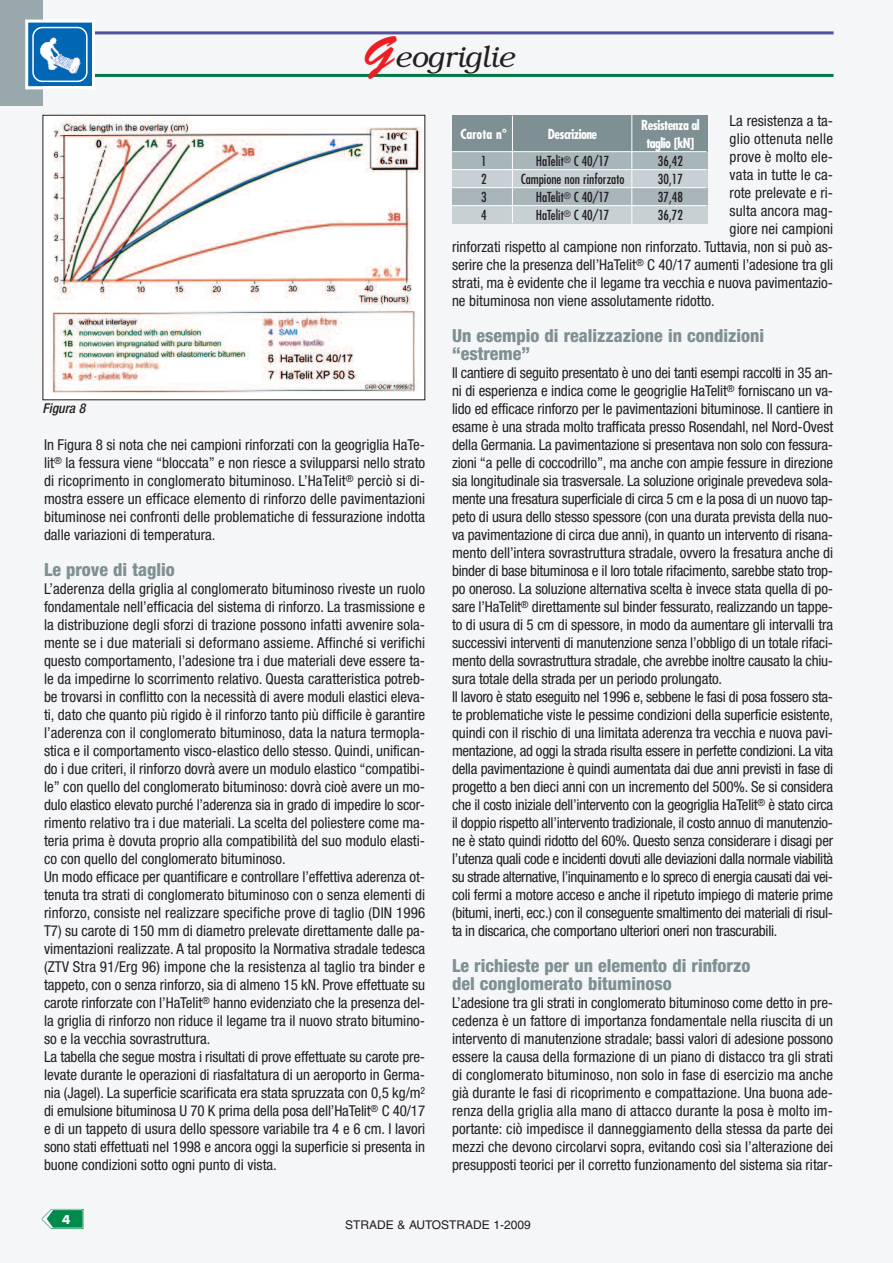
<style>
.page{position:relative;width:893px;height:1263px;background:#f4f6f7}
.page>*{position:absolute;margin:0;border:0;box-sizing:border-box;transform-origin:0 0}
.t1{font:italic 300 30px "Bookman";color:#231f20}
.t2{font:800 condensed 18px/18px "Helvetica Neue";color:#7e9094}
.t3{font:condensed 15px/18px "Helvetica Neue";letter-spacing:-.005em;color:#231f20;text-align:justify}
.t4{font:condensed 15px "Helvetica Neue";letter-spacing:.02em;color:#231f20}
.t5{font:condensed 13.5px "Futura";color:#231f20}
.t6{font:700 condensed 13.5px/18px "Futura";letter-spacing:-.04em;color:#fff;text-align:center}
.t7{font:italic 500 condensed 13.5px "Helvetica Neue";color:#231f20}
.t8{font:12px "Helvetica";color:#231f20}
.t9{font:700 12px "Futura";color:#fff}
.s1{font-family:"Brush Script";font-weight:400;font-style:normal;font-size:45px;color:#ee1d23}
</style>
<div class="page">
<img style="left:42px;top:1209px;width:41px;height:20px">
<hr style="left:44px;top:31px;width:790px;height:3px;background:#504fa1">
<hr style="left:44px;top:74px;width:790px;height:3px;background:#017a47">
<div style="left:0;top:0;width:42px;height:106px;background:#98a8ad"></div>
<div style="left:28px;top:23px;width:64px;height:63px;background:#0166b3"></div>
<div style="left:25px;top:20px;width:70px;height:69px;border:3px solid #fff"></div>
<svg style="left:32px;top:27px;width:56px;height:55px"></svg>
<div style="left:452px;top:116px;width:255px;height:108px;background:#a8b5b9"></div>
<div style="left:452px;top:116px;width:255px;height:36px;background:#7e9094"></div>
<div style="left:452px;top:170px;width:255px;height:18px;background:#c7d0d3"></div>
<div style="left:452px;top:206px;width:255px;height:18px;background:#c7d0d3"></div>
<hr style="left:452px;top:151px;width:254px;height:1px;background:#fff">
<hr style="left:512px;top:116px;width:1px;height:107px;background:#fff">
<hr style="left:631px;top:115px;width:1px;height:109px;background:#fff">
<hr style="left:452px;top:169px;width:254px;height:1px;background:#fff">
<hr style="left:452px;top:187px;width:254px;height:1px;background:#fff">
<hr style="left:452px;top:205px;width:254px;height:1px;background:#fff">
<img style="left:45px;top:117px;width:378px;height:281px">
<h1 class="t1" style="left:363px;top:40px;width:152px"><span class="s1">G</span>eogriglie</h1>
<p class="t7" style="left:43px;top:404px;width:44px">Figura 8</p>
<p class="t3" style="left:44px;top:437px;width:383px">In Figura 8 si nota che nei campioni rinforzati con la geogriglia HaTe&shy;lit<sup>®</sup> la fessura viene “bloccata” e non riesce a svilupparsi nello strato di ricoprimento in conglomerato bituminoso. L’HaTelit<sup>®</sup> perciò si di&shy;mostra essere un efficace elemento di rinforzo delle pavimentazioni bituminose nei confronti delle problematiche di fessurazione indotta dalle variazioni di temperatura.</p>
<p class="t2" style="left:44px;top:562px;width:132px">Le prove di taglio</p>
<p class="t3" style="left:44px;top:581px;width:383px;text-align:left">L’aderenza della griglia al conglomerato bituminoso riveste un ruolo fondamentale nell’efficacia del sistema di rinforzo. La trasmissione e la distribuzione degli sforzi di trazione possono infatti avvenire sola&shy;mente se i due materiali si deformano assieme. Affinché si verifichi questo comportamento, l’adesione tra i due materiali deve essere ta&shy;le da impedirne lo scorrimento relativo. Questa caratteristica potreb&shy;be trovarsi in conflitto con la necessità di avere moduli elastici eleva&shy;ti, dato che quanto più rigido è il rinforzo tanto più difficile è garantire l’aderenza con il conglomerato bituminoso, data la natura termopla&shy;stica e il comportamento visco-elastico dello stesso. Quindi, unifican&shy;do i due criteri, il rinforzo dovrà avere un modulo elastico “compatibi&shy;le” con quello del conglomerato bituminoso: dovrà cioè avere un mo&shy;dulo elastico elevato purché l’aderenza sia in grado di impedire lo scor&shy;rimento relativo tra i due materiali. La scelta del poliestere come ma&shy;teria prima è dovuta proprio alla compatibilità del suo modulo elasti&shy;co con quello del conglomerato bituminoso.<br>Un modo efficace per quantificare e controllare l’effettiva aderenza ot&shy;tenuta tra strati di conglomerato bituminoso con o senza elementi di rinforzo, consiste nel realizzare specifiche prove di taglio (DIN 1996<br>T7) su carote di 150 mm di diametro prelevate direttamente dalle pa&shy;vimentazioni realizzate. A tal proposito la Normativa stradale tedesca (ZTV Stra 91/Erg 96) impone che la resistenza al taglio tra binder e tappeto, con o senza rinforzo, sia di almeno 15 kN. Prove effettuate su carote rinforzate con l’HaTelit<sup>®</sup> hanno evidenziato che la presenza del&shy;la griglia di rinforzo non riduce il legame tra il nuovo strato bitumino&shy;so e la vecchia sovrastruttura.<br>La tabella che segue mostra i risultati di prove effettuate su carote pre&shy;levate durante le operazioni di riasfaltatura di un aeroporto in Germa&shy;nia (Jagel). La superficie scarificata era stata spruzzata con 0,5 kg/m<sup>2 </sup>di emulsione bituminosa U 70 K prima della posa dell’HaTelit<sup>®</sup> C 40/17 e di un tappeto di usura dello spessore variabile tra 4 e 6 cm. I lavori sono stati effettuati nel 1998 e ancora oggi la superficie si presenta in buone condizioni sotto ogni punto di vista.</p>
<p class="t3" style="left:730px;top:113px;width:105px">La resistenza a ta-</p>
<p class="t4" style="left:730px;top:133px;width:105px">glio ottenuta nelle</p>
<p class="t3" style="left:730px;top:149px;width:105px">prove è molto ele-</p>
<p class="t3" style="left:730px;top:167px;width:105px">vata in tutte le ca-</p>
<p class="t3" style="left:730px;top:185px;width:105px">rote prelevate e ri-</p>
<p class="t3" style="left:730px;top:203px;width:105px">sulta ancora mag-</p>
<p class="t3" style="left:730px;top:221px;width:105px">giore nei campioni</p>
<p class="t3" style="left:452px;top:239px;width:383px">rinforzati rispetto al campione non rinforzato. Tuttavia, non si può as-</p>
<p class="t3" style="left:452px;top:257px;width:383px">serire che la presenza dell’HaTelit<sup>®</sup> C 40/17 aumenti l’adesione tra gli</p>
<p class="t3" style="left:452px;top:275px;width:383px">strati, ma è evidente che il legame tra vecchia e nuova pavimentazio-</p>
<p class="t3" style="left:452px;top:293px;width:264px">ne bituminosa non viene assolutamente ridotto.</p>
<p class="t2" style="left:452px;top:328px;width:314px">Un esempio di realizzazione in condizioni “estreme”</p>
<p class="t3" style="left:452px;top:365px;width:383px;text-align:left">Il cantiere di seguito presentato è uno dei tanti esempi raccolti in 35 an&shy;ni di esperienza e indica come le geogriglie HaTelit<sup>®</sup> forniscano un va&shy;lido ed efficace rinforzo per le pavimentazioni bituminose. Il cantiere in esame è una strada molto trafficata presso Rosendahl, nel Nord-Ovest della Germania. La pavimentazione si presentava non solo con fessura&shy;zioni “a pelle di coccodrillo”, ma anche con ampie fessure in direzione sia longitudinale sia trasversale. La soluzione originale prevedeva sola&shy;mente una fresatura superficiale di circa 5 cm e la posa di un nuovo tap&shy;peto di usura dello stesso spessore (con una durata prevista della nuo&shy;va pavimentazione di circa due anni), in quanto un intervento di risana&shy;mento dell’intera sovrastruttura stradale, ovvero la fresatura anche di binder di base bituminosa e il loro totale rifacimento, sarebbe stato trop&shy;po oneroso. La soluzione alternativa scelta è invece stata quella di po&shy;sare l’HaTelit<sup>®</sup> direttamente sul binder fessurato, realizzando un tappe&shy;to di usura di 5 cm di spessore, in modo da aumentare gli intervalli tra successivi interventi di manutenzione senza l’obbligo di un totale rifaci&shy;mento della sovrastruttura stradale, che avrebbe inoltre causato la chiu&shy;sura totale della strada per un periodo prolungato.<br>Il lavoro è stato eseguito nel 1996 e, sebbene le fasi di posa fossero sta&shy;te problematiche viste le pessime condizioni della superficie esistente, quindi con il rischio di una limitata aderenza tra vecchia e nuova pavi&shy;mentazione, ad oggi la strada risulta essere in perfette condizioni. La vita della pavimentazione è quindi aumentata dai due anni previsti in fase di progetto a ben dieci anni con un incremento del 500%. Se si considera che il costo iniziale dell’intervento con la geogriglia HaTelit<sup>®</sup> è stato circa il doppio rispetto all’intervento tradizionale, il costo annuo di manutenzio&shy;ne è stato quindi ridotto del 60%. Questo senza considerare i disagi per l’utenza quali code e incidenti dovuti alle deviazioni dalla normale viabilità su strade alternative, l’inquinamento e lo spreco di energia causati dai vei&shy;coli fermi a motore acceso e anche il ripetuto impiego di materie prime (bitumi, inerti, ecc.) con il conseguente smaltimento dei materiali di risul&shy;ta in discarica, che comportano ulteriori oneri non trascurabili.</p>
<p class="t2" style="left:452px;top:958px;width:300px">Le richieste per un elemento di rinforzo del conglomerato bituminoso</p>
<p class="t3" style="left:452px;top:995px;width:383px">L’adesione tra gli strati in conglomerato bituminoso come detto in pre&shy;cedenza è un fattore di importanza fondamentale nella riuscita di un intervento di manutenzione stradale; bassi valori di adesione possono essere la causa della formazione di un piano di distacco tra gli strati di conglomerato bituminoso, non solo in fase di esercizio ma anche già durante le fasi di ricoprimento e compattazione. Una buona ade&shy;renza della griglia alla mano di attacco durante la posa è molto im&shy;portante: ciò impedisce il danneggiamento della stessa da parte dei mezzi che devono circolarvi sopra, evitando così sia l’alterazione dei presupposti teorici per il corretto funzionamento del sistema sia ritar-</p>
<p class="t6" style="left:460px;top:126px;width:48px">Carota n°</p>
<p class="t6" style="left:548px;top:126px;width:51px">Descrizione</p>
<p class="t6" style="left:641px;top:117px;width:60px">Resistenza al taglio [kN]</p>
<p class="t5" style="left:481px;top:155px;width:7px">1</p>
<p class="t5" style="left:536px;top:155px;width:75px">HaTelit<sup>®</sup> C 40/17</p>
<p class="t5" style="left:658px;top:155px;width:26px">36,42</p>
<p class="t5" style="left:481px;top:173px;width:7px">2</p>
<p class="t5" style="left:521px;top:173px;width:105px">Campione non rinforzato</p>
<p class="t5" style="left:658px;top:173px;width:26px">30,17</p>
<p class="t5" style="left:481px;top:191px;width:7px">3</p>
<p class="t5" style="left:536px;top:191px;width:75px">HaTelit<sup>®</sup> C 40/17</p>
<p class="t5" style="left:658px;top:191px;width:26px">37,48</p>
<p class="t5" style="left:481px;top:209px;width:7px">4</p>
<p class="t5" style="left:536px;top:209px;width:75px">HaTelit<sup>®</sup> C 40/17</p>
<p class="t5" style="left:658px;top:209px;width:26px">36,72</p>
<p class="t9" style="left:62px;top:1214px;width:10px">4</p>
<p class="t8" style="left:345px;top:1220px;width:187px">STRADE &amp; AUTOSTRADE 1-2009</p>
</div>
